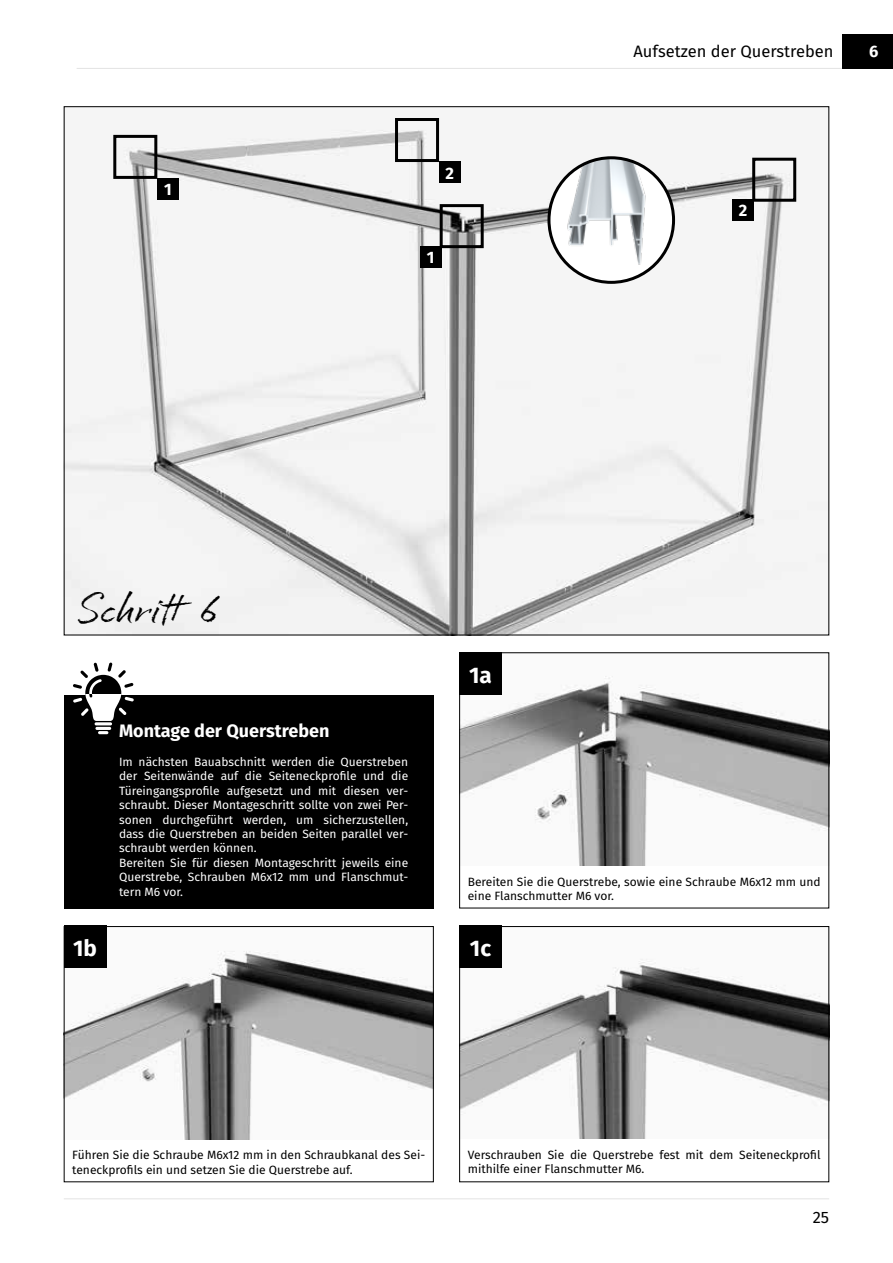
<style>
.page{position:relative;width:893px;height:1263px;background:#fff}
.page>*{position:absolute;margin:0;border:0;box-sizing:border-box;transform-origin:0 0}
.t1{font:expanded 45px "Cherry Blossoms";color:#000}
.t2{font:700 22.5px "Fira Sans";color:#fff}
.t3{font:700 18px "Fira Sans";color:#fff}
.t4{font:16.5px "Fira Sans";color:#000}
.t5{font:700 16.5px "Fira Sans";color:#fff}
.t6{font:12px/14.4px "Fira Sans";color:#fff}
.t7{font:12px/14.4px "Fira Sans";color:#000}
</style>
<div class="page">
<hr style="left:64px;top:1198px;width:765px;height:1px;background:#e3e3e3">
<img style="left:66px;top:118px;width:761px;height:515px">
<img style="left:549px;top:158px;width:125px;height:124px;border-radius:62px">
<div style="left:547px;top:156px;width:128px;height:128px;border:3px solid #000;border-radius:50%"></div>
<div style="left:113px;top:135px;width:44px;height:44px;border:3px solid #000"></div>
<div style="left:157px;top:179px;width:22px;height:21px;background:#000"></div>
<div style="left:395px;top:118px;width:44px;height:44px;border:3px solid #000"></div>
<div style="left:439px;top:162px;width:21px;height:21px;background:#000"></div>
<div style="left:440px;top:204px;width:44px;height:44px;border:3px solid #000"></div>
<div style="left:420px;top:246px;width:21px;height:21px;background:#000"></div>
<div style="left:752px;top:158px;width:44px;height:44px;border:3px solid #000"></div>
<div style="left:732px;top:200px;width:22px;height:21px;background:#000"></div>
<img style="left:461px;top:676px;width:366px;height:190px">
<img style="left:66px;top:928px;width:366px;height:211px">
<img style="left:461px;top:959px;width:366px;height:180px">
<div style="left:842px;top:35px;width:51px;height:34px;background:#000"></div>
<hr style="left:77px;top:68px;width:765px;height:1px;background:#e3e3e3">
<div style="left:64px;top:695px;width:370px;height:213px;background:#000"></div>
<hr style="left:95px;top:722px;width:17px;height:3px;background:#fff;border-radius:2px">
<hr style="left:95px;top:727px;width:16px;height:3px;background:#fff;border-radius:2px">
<svg style="left:98px;top:731px;width:10px;height:3px"></svg>
<svg style="left:73px;top:662px;width:61px;height:59px"></svg>
<div style="left:64px;top:926px;width:370px;height:256px;border:1px solid #000"></div>
<div style="left:459px;top:926px;width:370px;height:256px;border:1px solid #000"></div>
<div style="left:459px;top:652px;width:43px;height:43px;background:#000"></div>
<div style="left:64px;top:925px;width:42px;height:43px;background:#000"></div>
<div style="left:459px;top:925px;width:43px;height:43px;background:#000"></div>
<h3 class="t5" style="left:164px;top:176px;width:9px">1</h3>
<h3 class="t5" style="left:445px;top:159px;width:10px">2</h3>
<h3 class="t5" style="left:427px;top:243px;width:9px">1</h3>
<h3 class="t4" style="left:633px;top:39px;width:201px">Aufsetzen der Querstreben</h3>
<h3 class="t5" style="left:869px;top:38px;width:11px">6</h3>
<h3 class="t5" style="left:739px;top:197px;width:10px">2</h3>
<h1 class="t1" style="left:77px;top:579px;width:145px">Schritt 6</h1>
<h3 class="t3" style="left:119px;top:716px;width:212px">Montage der Querstreben</h3>
<p class="t6" style="left:119px;top:754px;width:291px">Im nächsten Bauabschnitt werden die Querstreben der Seitenwände auf die Seiteneckprofile und die Türeingangsprofile aufgesetzt und mit diesen ver&shy;schraubt. Dieser Montageschritt sollte von zwei Per&shy;sonen durchgeführt werden, um sicherzustellen, dass die Querstreben an beiden Seiten parallel ver&shy;schraubt werden können.<br>Bereiten Sie für diesen Montageschritt jeweils eine Querstrebe, Schrauben M6x12 mm und Flanschmut&shy;tern M6 vor.</p>
<h2 class="t2" style="left:469px;top:656px;width:24px">1a</h2>
<p class="t7" style="left:468px;top:874px;width:354px">Bereiten Sie die Querstrebe, sowie eine Schraube M6x12 mm und eine Flanschmutter M6 vor.</p>
<h2 class="t2" style="left:73px;top:929px;width:25px">1b</h2>
<h2 class="t2" style="left:470px;top:929px;width:23px">1c</h2>
<p class="t7" style="left:72px;top:1147px;width:354px">Führen Sie die Schraube M6x12 mm in den Schraubkanal des Sei&shy;teneckprofils ein und setzen Sie die Querstrebe auf.</p>
<p class="t7" style="left:468px;top:1147px;width:354px">Verschrauben Sie die Querstrebe fest mit dem Seiteneckprofil mithilfe einer Flanschmutter M6.</p>
<h3 class="t4" style="left:813px;top:1205px;width:18px">25</h3>
</div>
